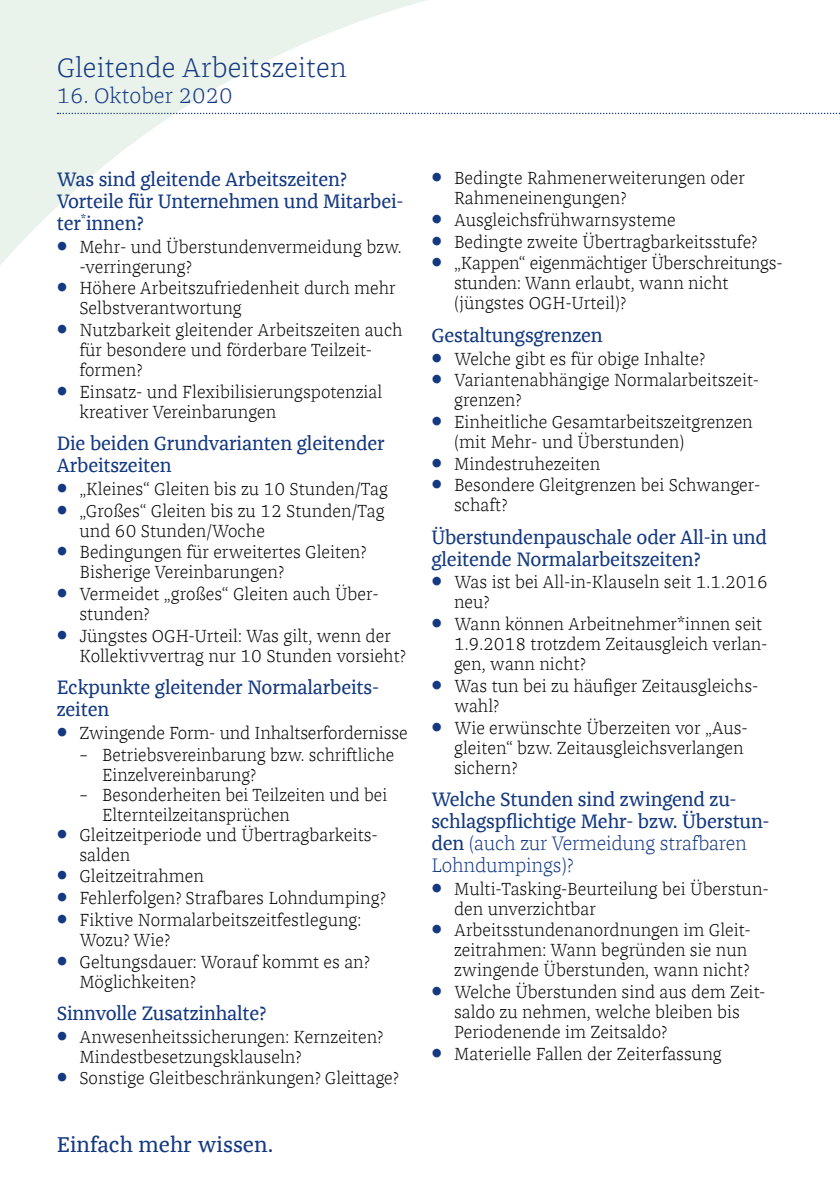
<style>
.page{position:relative;width:840px;height:1191px;background:#fff}
.page>*{position:absolute;margin:0;border:0;box-sizing:border-box;transform-origin:0 0}
.t1{font:300 28px "Franziska Offc Pro";color:#143981}
.t2{font:22px "Franziska Offc Pro";color:#143981}
.t3{font:300 22px "Franziska Offc Pro";color:#143981}
.t4{font:20px/22px "Franziska Offc Pro";letter-spacing:-.01em;color:#143981}
.t5{font:300 18px/20px "Franziska Offc Pro";color:#000}
.t6{font:300 18px/20px "Franziska Offc Pro";color:#000;scale:.95 1}
.s1{color:#143981}
.s2{font-weight:300}
</style>
<div class="page">
<svg style="left:0;top:0;width:837px;height:265px"></svg>
<svg style="left:57px;top:113px;width:783px;height:1px"></svg>
<h1 class="t1" style="left:57px;top:50px;width:291px">Gleitende Arbeitszeiten</h1>
<p class="t3" style="left:57px;top:82px;width:177px">16. Oktober 2020</p>
<p class="t4" style="left:57px;top:168px;width:348px">Was sind gleitende Arbeitszeiten?<br>Vorteile für Unternehmen und Mitarbei&shy;ter<sup>*</sup>innen?</p>
<p class="t5" style="left:79px;top:236px;width:323px;text-indent:-23px"><span class="s1">•</span> Mehr- und Überstundenvermeidung bzw. -verringerung?</p>
<p class="t5" style="left:79px;top:278px;width:317px;text-indent:-23px"><span class="s1">•</span> Höhere Arbeitszufriedenheit durch mehr<br>Selbstverantwortung</p>
<p class="t5" style="left:79px;top:320px;width:324px;text-indent:-23px"><span class="s1">•</span> Nutzbarkeit gleitender Arbeitszeiten auch für besondere und förderbare Teilzeit&shy;formen?</p>
<p class="t5" style="left:79px;top:381px;width:304px;text-indent:-23px"><span class="s1">•</span> Einsatz- und Flexibilisierungspotenzial kreativer Vereinbarungen</p>
<p class="t4" style="left:57px;top:432px;width:329px">Die beiden Grundvarianten gleitender<br>Arbeitszeiten</p>
<p class="t5" style="left:57px;top:478px;width:333px"><span class="s1">•</span> „Kleines“ Gleiten bis zu 10 Stunden/Tag</p>
<p class="t5" style="left:79px;top:500px;width:306px;text-indent:-23px"><span class="s1">•</span> „Großes“ Gleiten bis zu 12 Stunden/Tag und 60 Stunden/Woche</p>
<p class="t5" style="left:79px;top:542px;width:288px;text-indent:-23px"><span class="s1">•</span> Bedingungen für erweitertes Gleiten?<br>Bisherige Vereinbarungen?</p>
<p class="t5" style="left:79px;top:584px;width:301px;text-indent:-23px"><span class="s1">•</span> Vermeidet „großes“ Gleiten auch Über&shy;stunden?</p>
<p class="t5" style="left:79px;top:625px;width:327px;text-indent:-23px"><span class="s1">•</span> Jüngstes OGH-Urteil: Was gilt, wenn der<br>Kollektivvertrag nur 10 Stunden vorsieht?</p>
<p class="t4" style="left:57px;top:676px;width:323px">Eckpunkte gleitender Normalarbeits&shy;zeiten</p>
<p class="t5" style="left:57px;top:722px;width:352px"><span class="s1">•</span> Zwingende Form- und Inhaltserfordernisse</p>
<p class="t6" style="left:102px;top:744px;width:309px;text-indent:-23px">– Betriebsvereinbarung bzw. schriftliche<br>Einzelvereinbarung?</p>
<p class="t6" style="left:102px;top:784px;width:301px;text-indent:-23px">– Besonderheiten bei Teilzeiten und bei<br>Elternteilzeitansprüchen</p>
<p class="t5" style="left:79px;top:824px;width:300px;text-indent:-23px"><span class="s1">•</span> Gleitzeitperiode und Übertragbarkeits&shy;salden</p>
<p class="t5" style="left:57px;top:866px;width:149px"><span class="s1">•</span> Gleitzeitrahmen</p>
<p class="t5" style="left:57px;top:887px;width:330px"><span class="s1">•</span> Fehlerfolgen? Strafbares Lohndumping?</p>
<p class="t5" style="left:79px;top:909px;width:283px;text-indent:-23px"><span class="s1">•</span> Fiktive Normalarbeitszeitfestlegung:<br>Wozu? Wie?</p>
<p class="t5" style="left:79px;top:951px;width:291px;text-indent:-23px"><span class="s1">•</span> Geltungsdauer: Worauf kommt es an?<br>Möglichkeiten?</p>
<p class="t4" style="left:57px;top:1001px;width:211px">Sinnvolle Zusatzinhalte?</p>
<p class="t5" style="left:79px;top:1026px;width:305px;text-indent:-23px"><span class="s1">•</span> Anwesenheitssicherungen: Kernzeiten?<br>Mindestbesetzungsklauseln?</p>
<p class="t5" style="left:57px;top:1068px;width:343px"><span class="s1">•</span> Sonstige Gleitbeschränkungen? Gleittage?</p>
<p class="t2" style="left:57px;top:1130px;width:218px">Einfach mehr wissen.</p>
<p class="t5" style="left:454px;top:168px;width:292px;text-indent:-23px"><span class="s1">•</span> Bedingte Rahmenerweiterungen oder<br>Rahmeneinengungen?</p>
<p class="t5" style="left:431px;top:210px;width:246px"><span class="s1">•</span> Ausgleichsfrühwarnsysteme</p>
<p class="t5" style="left:431px;top:231px;width:327px"><span class="s1">•</span> Bedingte zweite Übertragbarkeitsstufe?</p>
<p class="t5" style="left:454px;top:253px;width:328px;text-indent:-23px"><span class="s1">•</span> „Kappen“ eigenmächtiger Überschreitungs&shy;stunden: Wann erlaubt, wann nicht (jüngstes OGH-Urteil)?</p>
<p class="t4" style="left:431px;top:323px;width:173px">Gestaltungsgrenzen</p>
<p class="t5" style="left:431px;top:348px;width:275px"><span class="s1">•</span> Welche gibt es für obige Inhalte?</p>
<p class="t5" style="left:454px;top:370px;width:306px;text-indent:-23px"><span class="s1">•</span> Variantenabhängige Normalarbeitszeit&shy;grenzen?</p>
<p class="t5" style="left:454px;top:411px;width:300px;text-indent:-23px"><span class="s1">•</span> Einheitliche Gesamtarbeitszeitgrenzen (mit Mehr- und Überstunden)</p>
<p class="t5" style="left:431px;top:453px;width:170px"><span class="s1">•</span> Mindestruhezeiten</p>
<p class="t5" style="left:454px;top:475px;width:308px;text-indent:-23px"><span class="s1">•</span> Besondere Gleitgrenzen bei Schwanger&shy;schaft?</p>
<p class="t4" style="left:431px;top:525px;width:337px">Überstundenpauschale oder All-in und gleitende Normalarbeitszeiten?</p>
<p class="t5" style="left:454px;top:572px;width:315px;text-indent:-23px"><span class="s1">•</span> Was ist bei All-in-Klauseln seit 1.1.2016 neu?</p>
<p class="t5" style="left:454px;top:614px;width:315px;text-indent:-23px"><span class="s1">•</span> Wann können Arbeitnehmer*innen seit<br>1.9.2018 trotzdem Zeitausgleich verlan&shy;gen, wann nicht?</p>
<p class="t5" style="left:454px;top:675px;width:305px;text-indent:-23px"><span class="s1">•</span> Was tun bei zu häufiger Zeitausgleichs&shy;wahl?</p>
<p class="t5" style="left:454px;top:717px;width:295px;text-indent:-23px"><span class="s1">•</span> Wie erwünschte Überzeiten vor „Aus&shy;gleiten“ bzw. Zeitausgleichsverlangen sichern?</p>
<p class="t4" style="left:431px;top:787px;width:339px">Welche Stunden sind zwingend zu&shy;schlagspflichtige Mehr- bzw. Überstun&shy;den <span class="s2">(auch zur Vermeidung strafbaren<br>Lohndumpings)?</span></p>
<p class="t5" style="left:454px;top:878px;width:316px;text-indent:-23px"><span class="s1">•</span> Multi-Tasking-Beurteilung bei Überstun&shy;den unverzichtbar</p>
<p class="t5" style="left:454px;top:920px;width:298px;text-indent:-23px"><span class="s1">•</span> Arbeitsstundenanordnungen im Gleit&shy;zeitrahmen: Wann begründen sie nun zwingende Überstunden, wann nicht?</p>
<p class="t5" style="left:454px;top:981px;width:313px;text-indent:-23px"><span class="s1">•</span> Welche Überstunden sind aus dem Zeit&shy;saldo zu nehmen, welche bleiben bis<br>Periodenende im Zeitsaldo?</p>
<p class="t5" style="left:431px;top:1043px;width:292px"><span class="s1">•</span> Materielle Fallen der Zeiterfassung</p>
</div>
